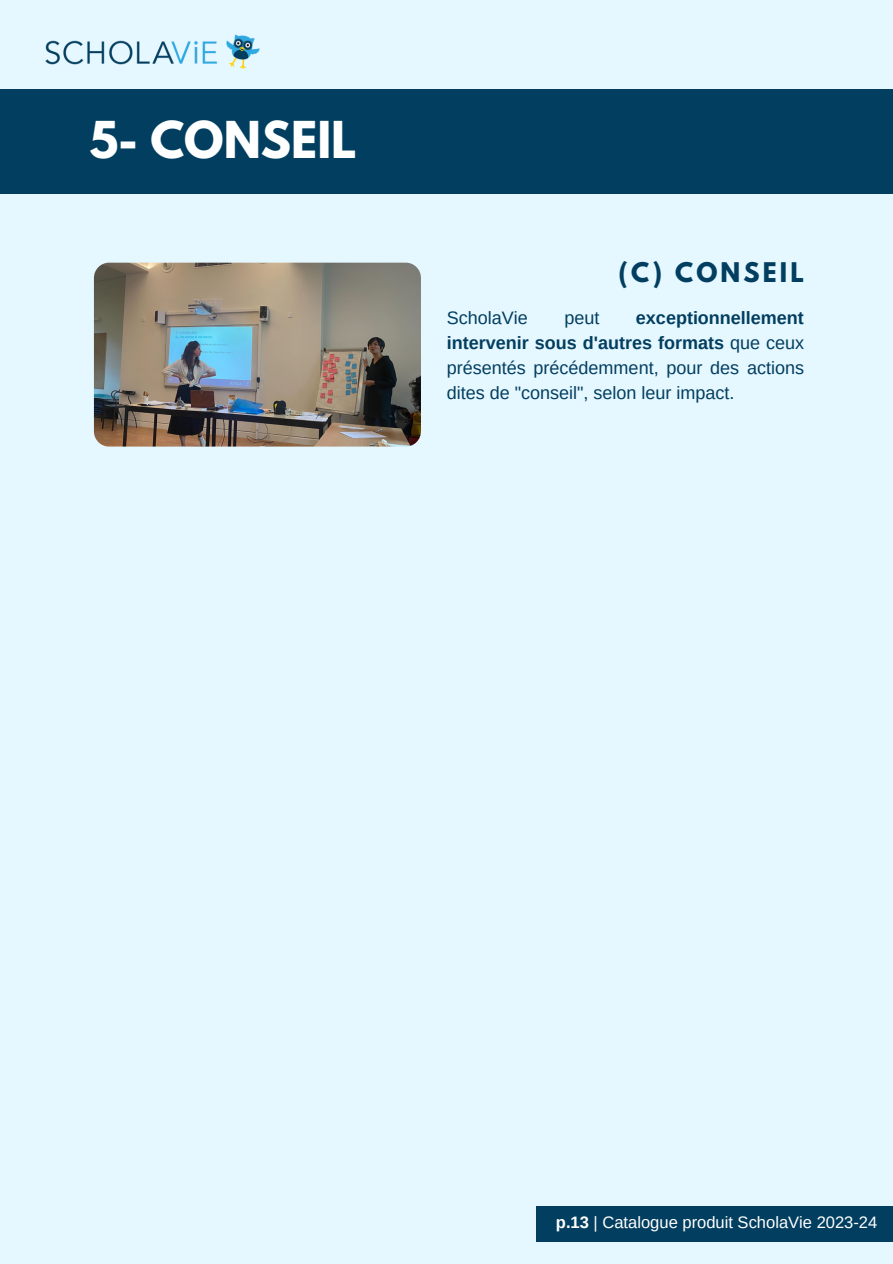
<style>
.page{position:relative;width:893px;height:1264px;background:#fff}
.page>*{position:absolute;margin:0;border:0;box-sizing:border-box;transform-origin:0 0}
.t1{font:700 45px "League Spartan";color:#fff}
.t2{font:700 24px "League Spartan";letter-spacing:.13em;color:#023e5f}
.t3{font:18px/24.8px "Arimo";color:#023e5f;text-align:justify}
.t4{font:16.5px "Arimo";color:#fff}
.s1{font-weight:700}
</style>
<div class="page">
<div style="left:0;top:0;width:892px;height:1263px;background:#e5f7ff"></div>
<div style="left:536px;top:1206px;width:356px;height:35px;background:#023e5f"></div>
<div style="left:0;top:89px;width:892px;height:105px;background:#023e5f"></div>
<img style="left:45px;top:34px;width:215px;height:36px">
<img style="left:94px;top:263px;width:327px;height:183px;border-radius:15px">
<h1 class="t1" style="left:89px;top:118px;width:269px">5- CONSEIL</h1>
<h2 class="t2" style="left:618px;top:260px;width:187px">(C) CONSEIL</h2>
<p class="t3" style="left:446px;top:306px;width:359px;text-indent:189px"><span class="s1">exceptionnellement intervenir sous d'autres formats</span> que ceux présentés précédemment, pour des actions dites de "conseil", selon leur impact.</p>
<p class="t3" style="left:446px;top:306px;width:82px">ScholaVie</p>
<p class="t3" style="left:564px;top:306px;width:37px">peut</p>
<p class="t4" style="left:556px;top:1213px;width:323px"><span class="s1">p.13</span> | Catalogue produit ScholaVie 2023-24</p>
</div>
